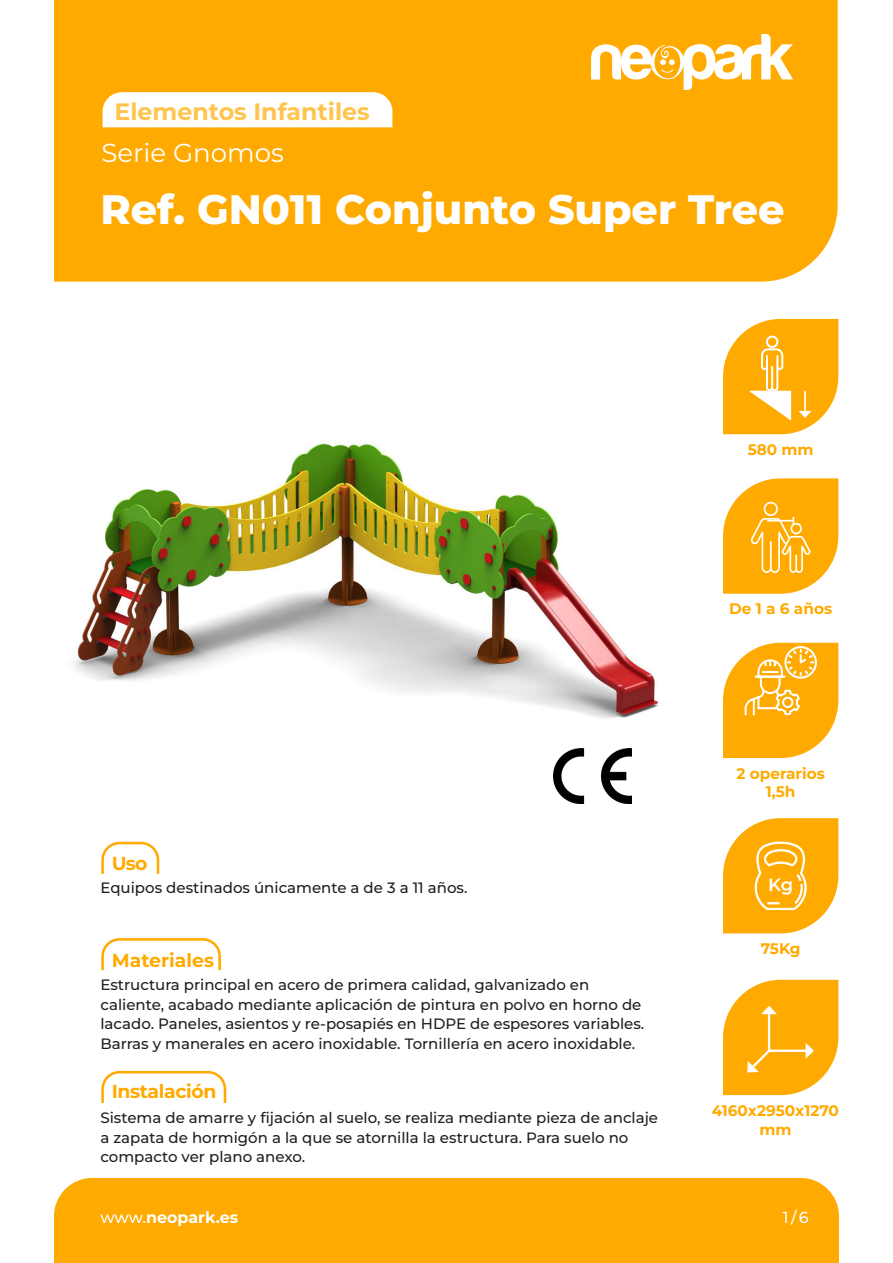
<style>
.page{position:relative;width:893px;height:1263px;background:#fff}
.page>*{position:absolute;margin:0;border:0;box-sizing:border-box;transform-origin:0 0}
.t1{font:800 41.1px "Montserrat";color:#fff}
.t2{font:26.1px "Montserrat";color:#fff}
.t3{font:700 23.7px "Montserrat";color:#ffc44d}
.t4{font:700 18.9px "Montserrat";letter-spacing:-.02em;color:#fa0}
.t5{font:700 18.9px "Montserrat";color:#fa0}
.t6{font:600 18px "Montserrat";color:#fff}
.t7{font:700 15.9px "Montserrat";color:#fff}
.t8{font:500 15.9px "Montserrat";color:#fff}
.t9{font:700 15.3px/18.3px "Montserrat";color:#fa0;text-align:center}
.t10{font:500 15px/19.5px "Montserrat";color:#231f20}
.s1{font-weight:500}
</style>
<div class="page">
<div style="left:54px;top:0;width:784px;height:282px;background:#fa0"></div>
<div style="left:54px;top:1178px;width:785px;height:85px;background:#fa0"></div>
<svg style="left:591px;top:34px;width:202px;height:56px"></svg>
<svg style="left:103px;top:92px;width:289px;height:35px"></svg>
<svg style="left:101px;top:841px;width:59px;height:33px"></svg>
<svg style="left:101px;top:938px;width:120px;height:33px"></svg>
<svg style="left:101px;top:1070px;width:126px;height:33px"></svg>
<svg style="left:723px;top:319px;width:115px;height:115px"></svg>
<svg style="left:723px;top:478px;width:115px;height:116px;background:#ffb82b"></svg>
<svg style="left:723px;top:818px;width:115px;height:115px;background:#ffb729"></svg>
<svg style="left:723px;top:980px;width:115px;height:115px;background:#ffb523"></svg>
<svg style="left:723px;top:643px;width:115px;height:115px;background:#ffb92e"></svg>
<img style="left:74px;top:440px;width:585px;height:317px">
<img style="left:553px;top:748px;width:78px;height:56px">
<p class="t3" style="left:115px;top:94px;width:257px">Elementos Infantiles</p>
<p class="t2" style="left:102px;top:135px;width:184px">Serie Gnomos</p>
<p class="t1" style="left:100px;top:179px;width:686px">Ref. GN011 Conjunto Super Tree</p>
<p class="t9" style="left:748px;top:440px;width:67px">580 mm</p>
<p class="t9" style="left:729px;top:599px;width:104px">De 1 a 6 años</p>
<p class="t4" style="left:112px;top:849px;width:37px">Uso</p>
<p class="t10" style="left:100px;top:877px;width:368px">Equipos destinados únicamente a de 3 a 11 años.</p>
<p class="t5" style="left:112px;top:946px;width:104px">Materiales</p>
<p class="t10" style="left:100px;top:975px;width:545px">Estructura principal en acero de primera calidad, galvanizado en caliente, acabado mediante aplicación de pintura en polvo en horno de lacado. Paneles, asientos y re-posapiés en HDPE de espesores variables.</p>
<p class="t10" style="left:100px;top:1033px;width:536px">Barras y manerales en acero inoxidable. Tornillería en acero inoxidable.</p>
<p class="t4" style="left:112px;top:1078px;width:106px">Instalación</p>
<p class="t10" style="left:100px;top:1107px;width:559px">Sistema de amarre y fijación al suelo, se realiza mediante pieza de anclaje a zapata de hormigón a la que se atornilla la estructura. Para suelo no compacto ver plano anexo.</p>
<p class="t9" style="left:736px;top:763px;width:90px">2 operarios</p>
<p class="t9" style="left:766px;top:782px;width:31px">1,5h</p>
<p class="t6" style="left:768px;top:872px;width:27px">Kg</p>
<p class="t9" style="left:761px;top:939px;width:42px">75Kg</p>
<p class="t9" style="left:712px;top:1101px;width:129px">4160x2950x1270 mm</p>
<p class="t7" style="left:100px;top:1206px;width:139px"><span class="s1">www.</span>neopark.es</p>
<p class="t8" style="left:783px;top:1206px;width:28px">1/6</p>
</div>
